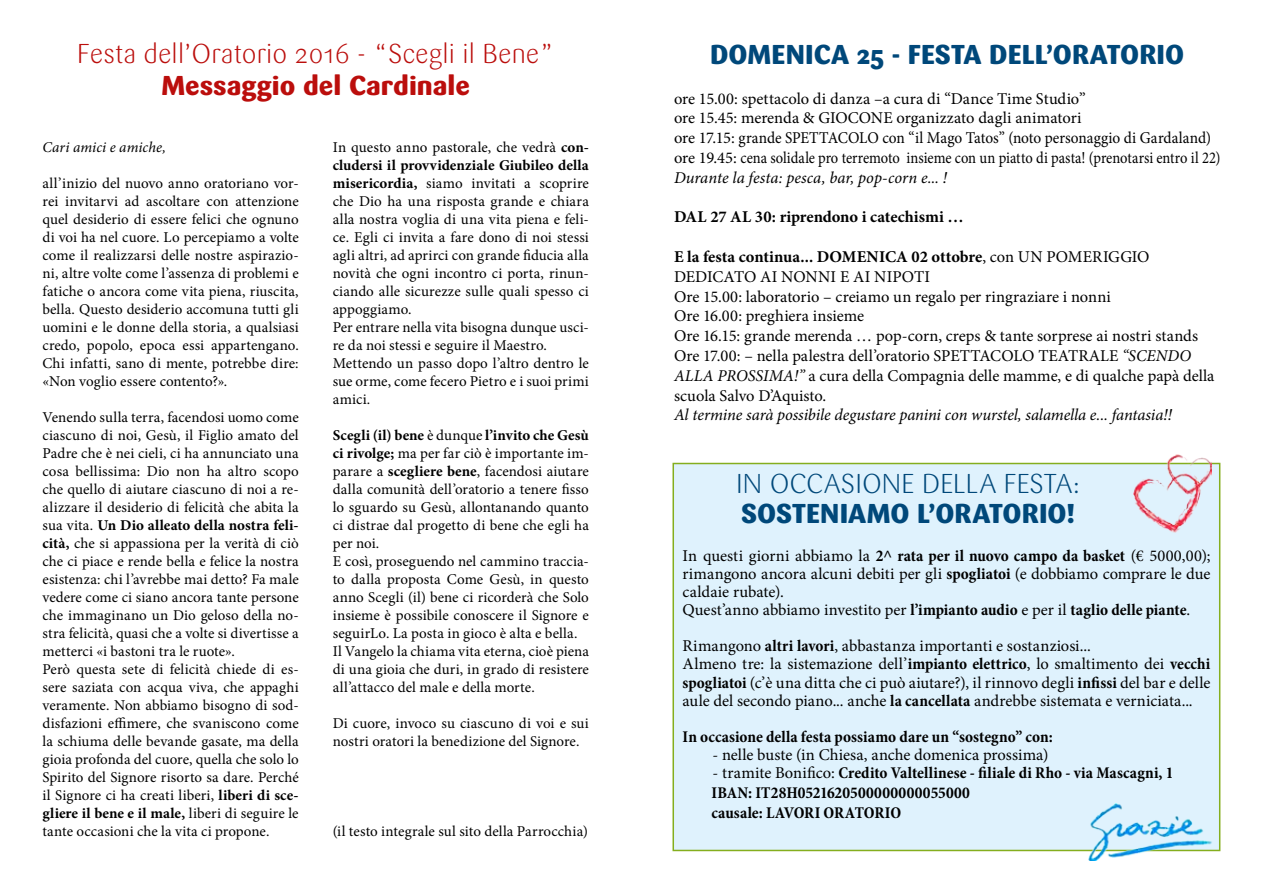
<style>
.page{position:relative;width:1263px;height:893px;background:#fff}
.page>*{position:absolute;margin:0;border:0;box-sizing:border-box;transform-origin:0 0}
.t1{font:800 27px "Sari";color:#00487a}
.t2{font:300 27px "Sari";color:#bb0e0c}
.t3{font:300 27px "Sari";color:#00487a}
.t4{font:800 27px "Sari";color:#bb0e0c}
.t5{font:16.5px/19.8px "Minion Pro";color:#000}
.t6{font:700 condensed 16.5px/19.8px "Minion Pro";letter-spacing:.005em;color:#000}
.t7{font:italic 16.5px "Minion Pro";letter-spacing:-.005em;color:#000}
.t8{font:700 16.5px "Minion Pro";letter-spacing:-.005em;color:#000}
.t9{font:15px/18px "Minion Pro";letter-spacing:.005em;color:#000}
.t10{font:italic 15px "Minion Pro";letter-spacing:.005em;color:#000}
.s1{font-weight:700}
.s2{font-style:italic}
.s3{font-weight:700;font-stretch:condensed}
.s4{font-weight:400;font-stretch:normal}
</style>
<div class="page">
<div style="left:673px;top:463px;width:547px;height:387px;background:#dff2fd"></div>
<div style="left:672px;top:463px;width:548px;height:388px;border:2px solid #85ae1e"></div>
<img style="left:1134px;top:454px;width:78px;height:79px">
<img style="left:1087px;top:803px;width:130px;height:57px">
<h1 class="t2" style="left:77px;top:38px;width:478px">Festa dell’Oratorio 2016 - “Scegli il Bene”</h1>
<h1 class="t4" style="left:161px;top:69px;width:310px">Messaggio del Cardinale</h1>
<p class="t10" style="left:43px;top:137px;width:125px">Cari amici e amiche,</p>
<p class="t9" style="left:43px;top:174px;width:258px;text-align:justify">all’inizio del nuovo anno oratoriano vor&shy;rei invitarvi ad ascoltare con attenzione quel desiderio di essere felici che ognuno di voi ha nel cuore. Lo percepiamo a volte come il realizzarsi delle nostre aspirazio&shy;ni, altre volte come l’assenza di problemi e fatiche o ancora come vita piena, riuscita, bella. Questo desiderio accomuna tutti gli uomini e le donne della storia, a qualsiasi credo, popolo, epoca essi appartengano.<br>Chi infatti, sano di mente, potrebbe dire: «Non voglio essere contento?».</p>
<p class="t9" style="left:43px;top:408px;width:258px">Venendo sulla terra, facendosi uomo come ciascuno di noi, Gesù, il Figlio amato del Padre che è nei cieli, ci ha annunciato una cosa bellissima: Dio non ha altro scopo che quello di aiutare ciascuno di noi a re&shy;alizzare il desiderio di felicità che abita la sua vita. <span class="s1">Un Dio alleato della nostra feli&shy;cità,</span> che si appassiona per la verità di ciò che ci piace e rende bella e felice la nostra esistenza: chi l’avrebbe mai detto? Fa male vedere come ci siano ancora tante persone che immaginano un Dio geloso della no&shy;stra felicità, quasi che a volte si divertisse a metterci «i bastoni tra le ruote».<br>Però questa sete di felicità chiede di es&shy;sere saziata con acqua viva, che appaghi veramente. Non abbiamo bisogno di sod&shy;disfazioni effimere, che svaniscono come la schiuma delle bevande gasate, ma della gioia profonda del cuore, quella che solo lo Spirito del Signore risorto sa dare. Perché il Signore ci ha creati liberi, <span class="s1">liberi di sce&shy;gliere il bene e il male,</span> liberi di seguire le tante occasioni che la vita ci propone.</p>
<p class="t9" style="left:333px;top:138px;width:258px">In questo anno pastorale, che vedrà <span class="s1">con&shy;cludersi il provvidenziale Giubileo della misericordia,</span> siamo invitati a scoprire che Dio ha una risposta grande e chiara alla nostra voglia di una vita piena e feli&shy;ce. Egli ci invita a fare dono di noi stessi agli altri, ad aprirci con grande fiducia alla novità che ogni incontro ci porta, rinun&shy;ciando alle sicurezze sulle quali spesso ci appoggiamo.<br>Per entrare nella vita bisogna dunque usci&shy;re da noi stessi e seguire il Maestro.<br>Mettendo un passo dopo l’altro dentro le sue orme, come fecero Pietro e i suoi primi amici.</p>
<p class="t9" style="left:333px;top:426px;width:258px"><span class="s1">Scegli (il) bene</span> è dunque <span class="s1">l’invito che Gesù ci rivolge;</span> ma per far ciò è importante im&shy;parare a <span class="s1">scegliere bene</span>, facendosi aiutare dalla comunità dell’oratorio a tenere fisso lo sguardo su Gesù, allontanando quanto ci distrae dal progetto di bene che egli ha per noi.<br>E così, proseguendo nel cammino traccia&shy;to dalla proposta Come Gesù, in questo anno Scegli (il) bene ci ricorderà che Solo insieme è possibile conoscere il Signore e seguirLo. La posta in gioco è alta e bella.<br>Il Vangelo la chiama vita eterna, cioè piena di una gioia che duri, in grado di resistere all’attacco del male e della morte.</p>
<p class="t9" style="left:333px;top:714px;width:258px">Di cuore, invoco su ciascuno di voi e sui nostri oratori la benedizione del Signore.</p>
<p class="t9" style="left:333px;top:822px;width:257px">(il testo integrale sul sito della Parrocchia)</p>
<h1 class="t1" style="left:710px;top:38px;width:475px">DOMENICA 25 - FESTA DELL’ORATORIO</h1>
<p class="t5" style="left:674px;top:88px;width:548px">ore 15.00: spettacolo di danza –a cura di “Dance Time Studio”<br>ore 15.45: merenda &amp; GIOCONE organizzato dagli animatori<br>ore 17.15: grande SPETTACOLO con “il Mago Tatos” (noto personaggio di Gardaland) ore 19.45: cena solidale pro terremoto insieme con un piatto di pasta! (prenotarsi entro il 22)</p>
<p class="t7" style="left:674px;top:166px;width:275px">Durante la festa: pesca, bar, pop-corn e... !</p>
<p class="t8" style="left:674px;top:205px;width:291px">DAL 27 AL 30: riprendono i catechismi …</p>
<p class="t5" style="left:674px;top:247px;width:542px"><span class="s1">E la festa continua... DOMENICA 02 ottobre</span>, con UN POMERIGGIO DEDICATO AI NONNI E AI NIPOTI<br>Ore 15.00: laboratorio – creiamo un regalo per ringraziare i nonni<br>Ore 16.00: preghiera insieme<br>Ore 16.15: grande merenda … pop-corn, creps &amp; tante sorprese ai nostri stands Ore 17.00: – nella palestra dell’oratorio SPETTACOLO TEATRALE <span class="s2">“SCENDO ALLA PROSSIMA!”</span> a cura della Compagnia delle mamme, e di qualche papà della scuola Salvo D’Aquisto.</p>
<p class="t7" style="left:674px;top:404px;width:499px">Al termine sarà possibile degustare panini con wurstel, salamella e... fantasia!!</p>
<h1 class="t3" style="left:736px;top:468px;width:346px">IN OCCASIONE DELLA FESTA:</h1>
<h1 class="t1" style="left:741px;top:497px;width:335px">SOSTENIAMO L’ORATORIO!</h1>
<p class="t5" style="left:682px;top:546px;width:529px;line-height:18.1px">In questi giorni abbiamo la <span class="s3">2^ rata per il nuovo campo da basket</span> (€ 5000,00); rimangono ancora alcuni debiti per gli <span class="s3">spogliatoi</span> (e dobbiamo comprare le due caldaie rubate).<br>Quest’anno abbiamo investito per <span class="s3">l’impianto audio</span> e per il <span class="s3">taglio delle piante</span>.</p>
<p class="t5" style="left:682px;top:637px;width:529px;line-height:18.1px">Rimangono <span class="s3">altri lavori</span>, abbastanza importanti e sostanziosi...<br>Almeno tre: la sistemazione dell’<span class="s3">impianto elettrico</span>, lo smaltimento dei <span class="s3">vecchi spogliatoi</span> (c’è una ditta che ci può aiutare?), il rinnovo degli <span class="s3">infissi</span> del bar e delle aule del secondo piano... anche <span class="s3">la cancellata</span> andrebbe sistemata e verniciata...</p>
<p class="t6" style="left:682px;top:727px;width:372px">In occasione della festa possiamo dare un “sostegno” con:</p>
<p class="t5" style="left:712px;top:745px;width:338px">- nelle buste (in Chiesa, anche domenica prossima)</p>
<p class="t6" style="left:711px;top:763px;width:464px"><span class="s4">- tramite Bonifico:</span> Credito Valtellinese - filiale di Rho - via Mascagni, 1<br>IBAN: IT28H0521620500000000055000<br>causale: LAVORI ORATORIO</p>
</div>
